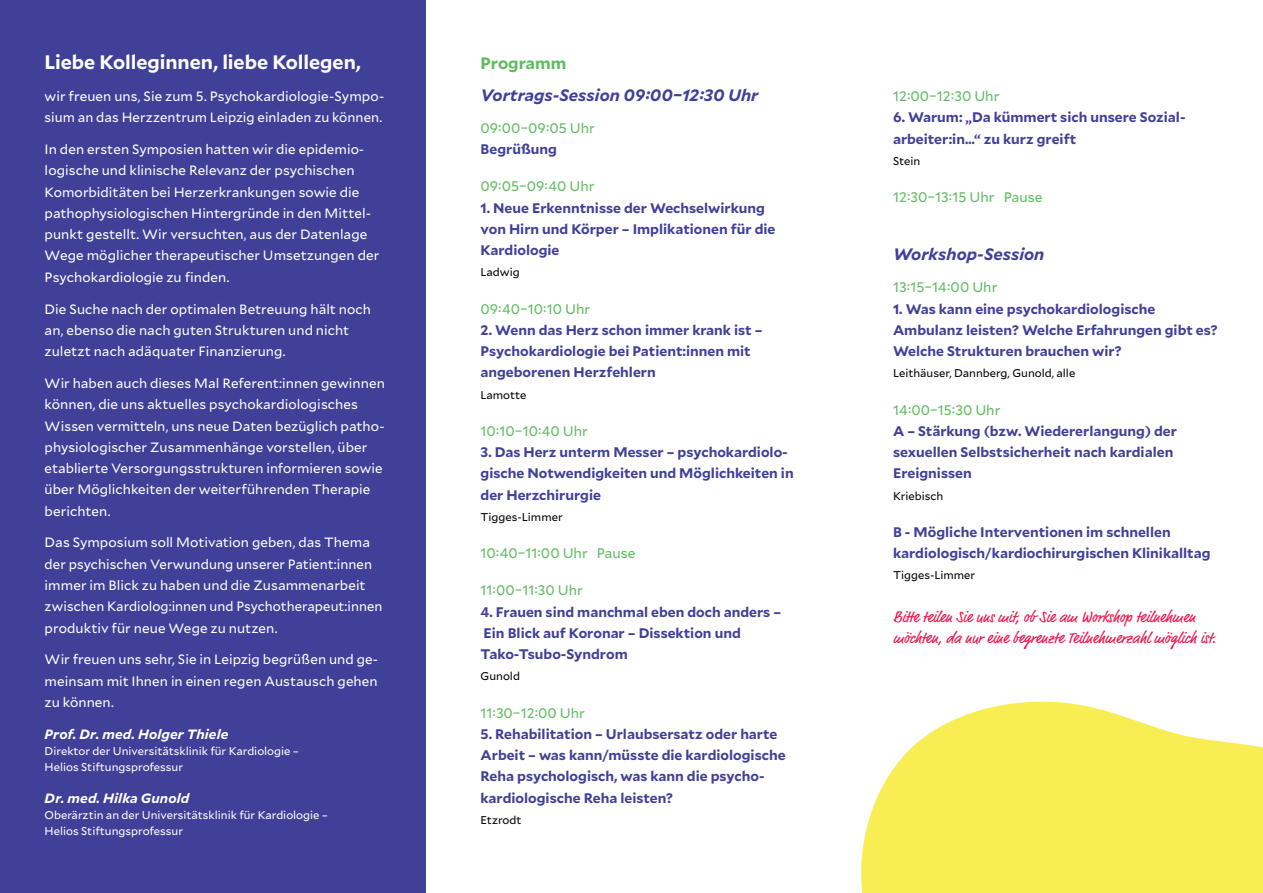
<style>
.page{position:relative;width:1263px;height:893px;background:#fff}
.page>*{position:absolute;margin:0;border:0;box-sizing:border-box;transform-origin:0 0}
.t1{font:700 19.5px "Mallory";letter-spacing:-.005em;color:#fff}
.t2{font:italic 700 16.5px "Mallory";color:#414099}
.t3{font:700 16.5px "Mallory";color:#5ebc5e}
.t4{font:15.75px/21.3px "Market Pro";color:#ed174c}
.t5{font:700 13.8px/21.3px "Mallory";color:#414099}
.t6{font:13.8px "Mallory";color:#5ebc5e}
.t7{font:13.5px/21.3px "Mallory";letter-spacing:.005em;color:#fff}
.t8{font:italic 700 13.5px "Mallory";letter-spacing:.01em;color:#fff}
.t9{font:11.25px/15.9px "Mallory";color:#fff}
.t10{font:11.25px "Mallory";color:#000}
</style>
<div class="page">
<div style="left:0;top:0;width:425px;height:893px;background:#414099"></div>
<svg style="left:861px;top:701px;width:402px;height:192px;background:#f9f06c"></svg>
<h1 class="t1" style="left:45px;top:47px;width:318px">Liebe Kolleginnen, liebe Kollegen,</h1>
<p class="t7" style="left:45px;top:85px;width:341px">wir freuen uns, Sie zum 5. Psychokardiologie-Sympo&shy;sium an das Herzzentrum Leipzig einladen zu können.</p>
<p class="t7" style="left:45px;top:138px;width:336px">In den ersten Symposien hatten wir die epidemio&shy;logische und klinische Relevanz der psychischen Komorbiditäten bei Herzerkrankungen sowie die pathophysiologischen Hintergründe in den Mittel&shy;punkt gestellt. Wir versuchten, aus der Datenlage Wege möglicher therapeutischer Umsetzungen der Psychokardiologie zu finden.</p>
<p class="t7" style="left:45px;top:297px;width:328px">Die Suche nach der optimalen Betreuung hält noch an, ebenso die nach guten Strukturen und nicht zuletzt nach adäquater Finanzierung.</p>
<p class="t7" style="left:45px;top:372px;width:342px">Wir haben auch dieses Mal Referent:innen gewinnen können, die uns aktuelles psychokardiologisches Wissen vermitteln, uns neue Daten bezüglich patho&shy;physiologischer Zusammenhänge vorstellen, über etablierte Versorgungsstrukturen informieren sowie über Möglichkeiten der weiterführenden Therapie berichten.</p>
<p class="t7" style="left:45px;top:531px;width:339px">Das Symposium soll Motivation geben, das Thema der psychischen Verwundung unserer Patient:innen immer im Blick zu haben und die Zusammenarbeit zwischen Kardiolog:innen und Psychotherapeut:innen produktiv für neue Wege zu nutzen.</p>
<p class="t7" style="left:45px;top:648px;width:335px;text-align:justify">Wir freuen uns sehr, Sie in Leipzig begrüßen und ge&shy;meinsam mit Ihnen in einen regen Austausch gehen zu können.</p>
<p class="t8" style="left:45px;top:724px;width:185px">Prof. Dr. med. Holger Thiele</p>
<p class="t9" style="left:45px;top:742px;width:256px">Direktor der Universitätsklinik für Kardiologie –<br>Helios Stiftungsprofessur</p>
<p class="t8" style="left:45px;top:788px;width:146px">Dr. med. Hilka Gunold</p>
<p class="t9" style="left:45px;top:806px;width:285px">Oberärztin an der Universitätsklinik für Kardiologie –<br>Helios Stiftungsprofessur</p>
<p class="t3" style="left:480px;top:51px;width:87px">Programm</p>
<p class="t2" style="left:480px;top:83px;width:279px">Vortrags-Session 09:00–12:30 Uhr</p>
<p class="t6" style="left:480px;top:118px;width:116px">09:00–09:05 Uhr</p>
<p class="t5" style="left:480px;top:138px;width:78px">Begrüßung</p>
<p class="t6" style="left:480px;top:177px;width:115px">09:05–09:40 Uhr</p>
<p class="t5" style="left:480px;top:196px;width:296px">1. Neue Erkenntnisse der Wechselwirkung von Hirn und Körper – Implikationen für die<br>Kardiologie</p>
<p class="t10" style="left:480px;top:264px;width:41px">Ladwig</p>
<p class="t6" style="left:480px;top:299px;width:111px">09:40–10:10 Uhr</p>
<p class="t5" style="left:480px;top:318px;width:283px">2. Wenn das Herz schon immer krank ist –<br>Psychokardiologie bei Patient:innen mit angeborenen Herzfehlern</p>
<p class="t10" style="left:480px;top:387px;width:47px">Lamotte</p>
<p class="t6" style="left:480px;top:421px;width:109px">10:10–10:40 Uhr</p>
<p class="t5" style="left:480px;top:441px;width:315px">3. Das Herz unterm Messer – psychokardiolo&shy;gische Notwendigkeiten und Möglichkeiten in der Herzchirurgie</p>
<p class="t10" style="left:480px;top:509px;width:84px">Tigges-Limmer</p>
<p class="t6" style="left:480px;top:543px;width:157px">10:40–11:00 Uhr Pause</p>
<p class="t6" style="left:480px;top:581px;width:104px">11:00–11:30 Uhr</p>
<p class="t5" style="left:480px;top:600px;width:302px">4. Frauen sind manchmal eben doch anders –<br>Ein Blick auf Koronar – Dissektion und<br>Tako-Tsubo-Syndrom</p>
<p class="t10" style="left:480px;top:668px;width:41px">Gunold</p>
<p class="t6" style="left:480px;top:703px;width:106px">11:30–12:00 Uhr</p>
<p class="t5" style="left:480px;top:722px;width:307px">5. Rehabilitation – Urlaubsersatz oder harte Arbeit – was kann/müsste die kardiologische Reha psychologisch, was kann die psycho&shy;kardiologische Reha leisten?</p>
<p class="t10" style="left:480px;top:812px;width:43px">Etzrodt</p>
<p class="t6" style="left:893px;top:86px;width:108px">12:00–12:30 Uhr</p>
<p class="t5" style="left:893px;top:106px;width:294px">6. Warum: „Da kümmert sich unsere Sozial&shy;arbeiter:in…“ zu kurz greift</p>
<p class="t10" style="left:893px;top:153px;width:29px">Stein</p>
<p class="t6" style="left:893px;top:187px;width:151px">12:30–13:15 Uhr Pause</p>
<p class="t2" style="left:893px;top:242px;width:153px">Workshop-Session</p>
<p class="t6" style="left:893px;top:278px;width:106px">13:15–14:00 Uhr</p>
<p class="t5" style="left:893px;top:297px;width:326px">1. Was kann eine psychokardiologische<br>Ambulanz leisten? Welche Erfahrungen gibt es?<br>Welche Strukturen brauchen wir?</p>
<p class="t10" style="left:893px;top:365px;width:184px">Leithäuser, Dannberg, Gunold, alle</p>
<p class="t6" style="left:893px;top:400px;width:109px">14:00–15:30 Uhr</p>
<p class="t5" style="left:893px;top:419px;width:286px">A – Stärkung (bzw. Wiedererlangung) der sexuellen Selbstsicherheit nach kardialen<br>Ereignissen</p>
<p class="t10" style="left:893px;top:488px;width:52px">Kriebisch</p>
<p class="t5" style="left:893px;top:520px;width:319px">B - Mögliche Interventionen im schnellen kardiologisch/kardiochirurgischen Klinikalltag</p>
<p class="t10" style="left:893px;top:567px;width:84px">Tigges-Limmer</p>
<p class="t4" style="left:893px;top:607px;width:324px">Bitte teilen Sie uns mit, ob Sie am Workshop teilnehmen möchten, da nur eine begrenzte Teilnehmerzahl möglich ist.</p>
</div>
